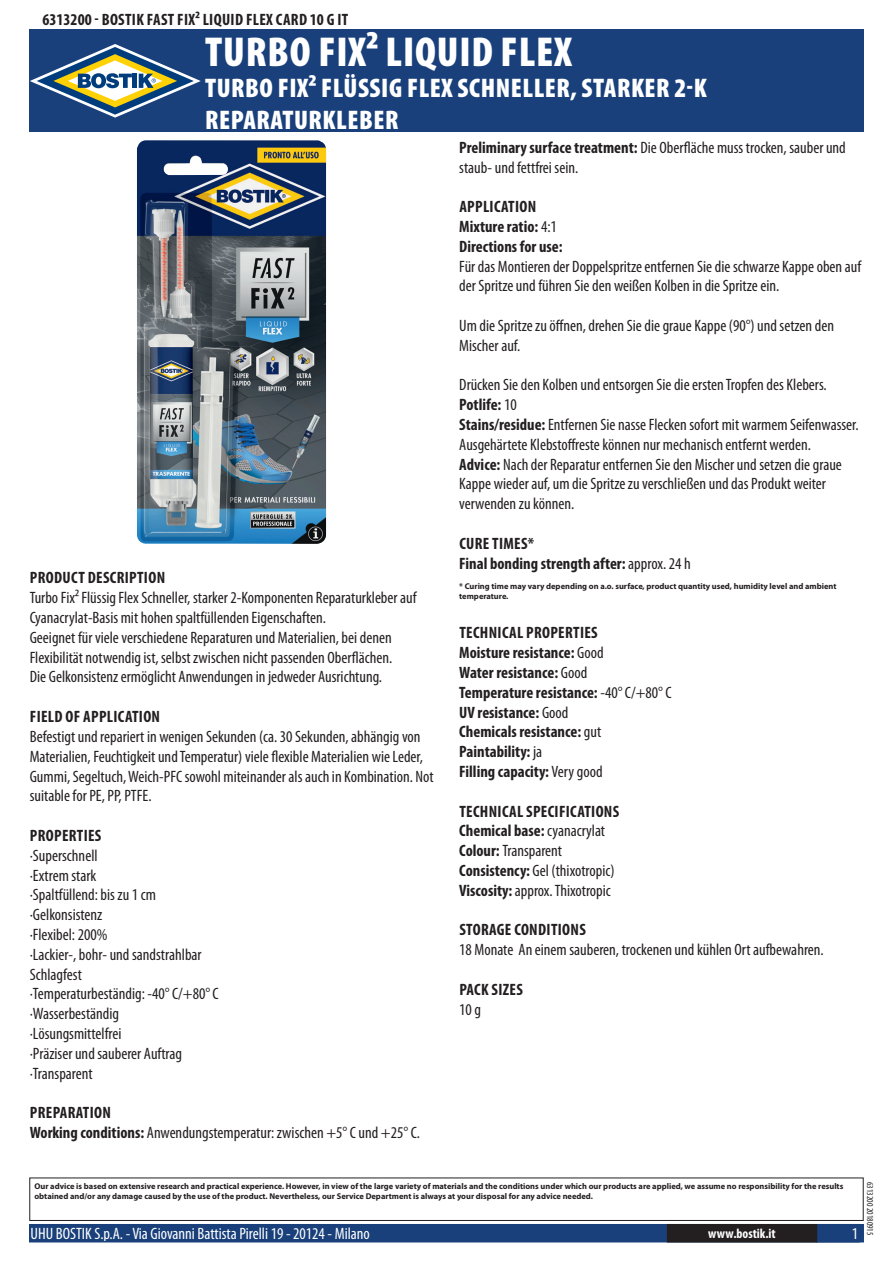
<style>
.page{position:relative;width:893px;height:1263px;background:#fff}
.page>*{position:absolute;margin:0;border:0;box-sizing:border-box;transform-origin:0 0}
.t1{font:900 condensed 42px "Myriad Pro";letter-spacing:.02em;color:#fff}
.t2{font:900 condensed 27px/32.4px "Myriad Pro";letter-spacing:.02em;color:#fff}
.t3{font:condensed 16.5px/19.8px "Myriad Pro";color:#231f20}
.t4{font:700 condensed 16.5px/19.8px "Myriad Pro";letter-spacing:.02em;color:#231f20}
.t5{font:700 condensed 16.5px/19.8px "Myriad Pro";color:#231f20}
.t6{font:condensed 16.5px "Myriad Pro";color:#fff}
.t7{font:700 condensed 13.5px "Myriad Pro";color:#fff}
.t8{font:condensed 9px "Myriad Pro";color:#231f20}
.t9{font:700 8.4px/10.1px "Myriad Pro";color:#231f20}
.s1{font-weight:700}
.s2{font-weight:400}
</style>
<div class="page">
<div style="left:30px;top:1225px;width:833px;height:17px;background:#19407a"></div>
<div style="left:29px;top:1224px;width:835px;height:18px;border:2px solid #19407a"></div>
<div style="left:816px;top:1224px;width:44px;height:18px;border:2px solid #19407a"></div>
<div style="left:668px;top:1225px;width:148px;height:17px;background:#231f20"></div>
<div style="left:667px;top:1224px;width:150px;height:18px;border:2px solid #231f20"></div>
<div style="left:29px;top:1177px;width:835px;height:44px;border:1px solid #231f20"></div>
<div style="left:30px;top:30px;width:834px;height:102px;background:#19407a"></div>
<svg style="left:30px;top:44px;width:171px;height:74px"></svg>
<img style="left:137px;top:140px;width:190px;height:404px">
<p class="t4" style="left:43px;top:9px;width:301px">6313200 - Bostik Fast Fix² Liquid Flex Card 10 g IT</p>
<h1 class="t1" style="left:205px;top:25px;width:368px">TURBO FIX² LIQUID FLEX</h1>
<h2 class="t2" style="left:205px;top:71px;width:502px">TURBO FIX² FLÜSSIG FLEX SCHNELLER, STARKER 2-K<br>REPARATURKLEBER</h2>
<p class="t4" style="left:30px;top:568px;width:137px">Product description</p>
<p class="t3" style="left:30px;top:588px;width:388px">Turbo Fix² Flüssig Flex Schneller, starker 2-Komponenten Reparaturkleber auf Cyanacrylat-Basis mit hohen spaltfüllenden Eigenschaften.<br>Geeignet für viele verschiedene Reparaturen und Materialien, bei denen Flexibilität notwendig ist, selbst zwischen nicht passenden Oberflächen.<br>Die Gelkonsistenz ermöglicht Anwendungen in jedweder Ausrichtung.</p>
<p class="t4" style="left:30px;top:706px;width:132px">Field of application</p>
<p class="t3" style="left:30px;top:726px;width:405px">Befestigt und repariert in wenigen Sekunden (ca. 30 Sekunden, abhängig von Materialien, Feuchtigkeit und Temperatur) viele flexible Materialien wie Leder, Gummi, Segeltuch, Weich-PFC sowohl miteinander als auch in Kombination. Not suitable for PE, PP, PTFE.</p>
<p class="t4" style="left:30px;top:825px;width:73px">Properties</p>
<p class="t3" style="left:30px;top:845px;width:190px">·Superschnell<br>·Extrem stark<br>·Spaltfüllend: bis zu 1 cm ·Gelkonsistenz<br>·Flexibel: 200%<br>·Lackier-, bohr- und sandstrahlbar<br>Schlagfest<br>·Temperaturbeständig: -40° C/+80° C ·Wasserbeständig<br>·Lösungsmittelfrei<br>·Präziser und sauberer Auftrag ·Transparent</p>
<p class="t3" style="left:30px;top:1102px;width:392px"><span class="s1">Preparation<br>Working conditions:</span> Anwendungstemperatur: zwischen +5° C und +25° C.</p>
<p class="t3" style="left:459px;top:137px;width:388px"><span class="s1">Preliminary surface treatment:</span> Die Oberfläche muss trocken, sauber und staub- und fettfrei sein.</p>
<p class="t4" style="left:459px;top:196px;width:9px">Appl</p>
<p class="t4" style="left:459px;top:196px;width:105px;text-align:center">ication<br>Mixture ratio: <span class="s2">4:1<br></span>Directions for use:</p>
<p class="t3" style="left:459px;top:256px;width:403px">Für das Montieren der Doppelspritze entfernen Sie die schwarze Kappe oben auf der Spritze und führen Sie den weißen Kolben in die Spritze ein.</p>
<p class="t3" style="left:459px;top:315px;width:376px">Um die Spritze zu öffnen, drehen Sie die graue Kappe (90°) und setzen den<br>Mischer auf.</p>
<p class="t3" style="left:459px;top:375px;width:401px">Drücken Sie den Kolben und entsorgen Sie die ersten Tropfen des Klebers.<br><span class="s1">Potlife:</span> 10<br><span class="s1">Stains/residue:</span> Entfernen Sie nasse Flecken sofort mit warmem Seifenwasser.<br>Ausgehärtete Klebstoffreste können nur mechanisch entfernt werden.<br><span class="s1">Advice:</span> Nach der Reparatur entfernen Sie den Mischer und setzen die graue Kappe wieder auf, um die Spritze zu verschließen und das Produkt weiter verwenden zu können.</p>
<p class="t4" style="left:459px;top:533px;width:233px">Cure times*<br>Final bonding strength after: <span class="s2">approx. 24 h</span></p>
<p class="t9" style="left:459px;top:581px;width:379px">* Curing time may vary depending on a.o. surface, product quantity used, humidity level and ambient temperature.</p>
<p class="t5" style="left:459px;top:623px;width:214px">Technical properties<br>Moisture resistance: <span class="s2">Good<br></span>Water resistance: <span class="s2">Good<br></span>Temperature resistance: <span class="s2">-40° C/+80° C<br></span>UV resistance: <span class="s2">Good<br></span>Chemicals resistance: <span class="s2">gut<br></span>Paintability: <span class="s2">ja<br></span>Filling capacity: <span class="s2">Very good</span></p>
<p class="t4" style="left:459px;top:801px;width:162px">Technical specifications<br>Chemical base: <span class="s2">cyanacrylat<br></span>Colour: <span class="s2">Transparent<br></span>Consistency: <span class="s2">Gel (thixotropic)<br></span>Viscosity: <span class="s2">approx. Thixotropic</span></p>
<p class="t4" style="left:459px;top:920px;width:128px">Storage conditions</p>
<p class="t3" style="left:459px;top:940px;width:366px">18 Monate An einem sauberen, trockenen und kühlen Ort aufbewahren.</p>
<p class="t4" style="left:459px;top:979px;width:65px">Pack sizes</p>
<p class="t3" style="left:459px;top:999px;width:23px">10 g</p>
<p class="t9" style="left:34px;top:1181px;width:810px">Our advice is based on extensive research and practical experience. However, in view of the large variety of materials and the conditions under which our products are applied, we assume no responsibility for the results obtained and/or any damage caused by the use of the product. Nevertheless, our Service Department is always at your disposal for any advice needed.</p>
<p class="t6" style="left:31px;top:1224px;width:341px">UHU BOSTIK S.p.A. - Via Giovanni Battista Pirelli 19 - 20124 - Milano</p>
<p class="t7" style="left:708px;top:1225px;width:69px">www.bostik.it</p>
<p class="t6" style="left:852px;top:1224px;width:8px">1</p>
<p class="t8" style="left:875px;top:1182px;width:55px;rotate:90deg">6313200 20180915</p>
</div>
